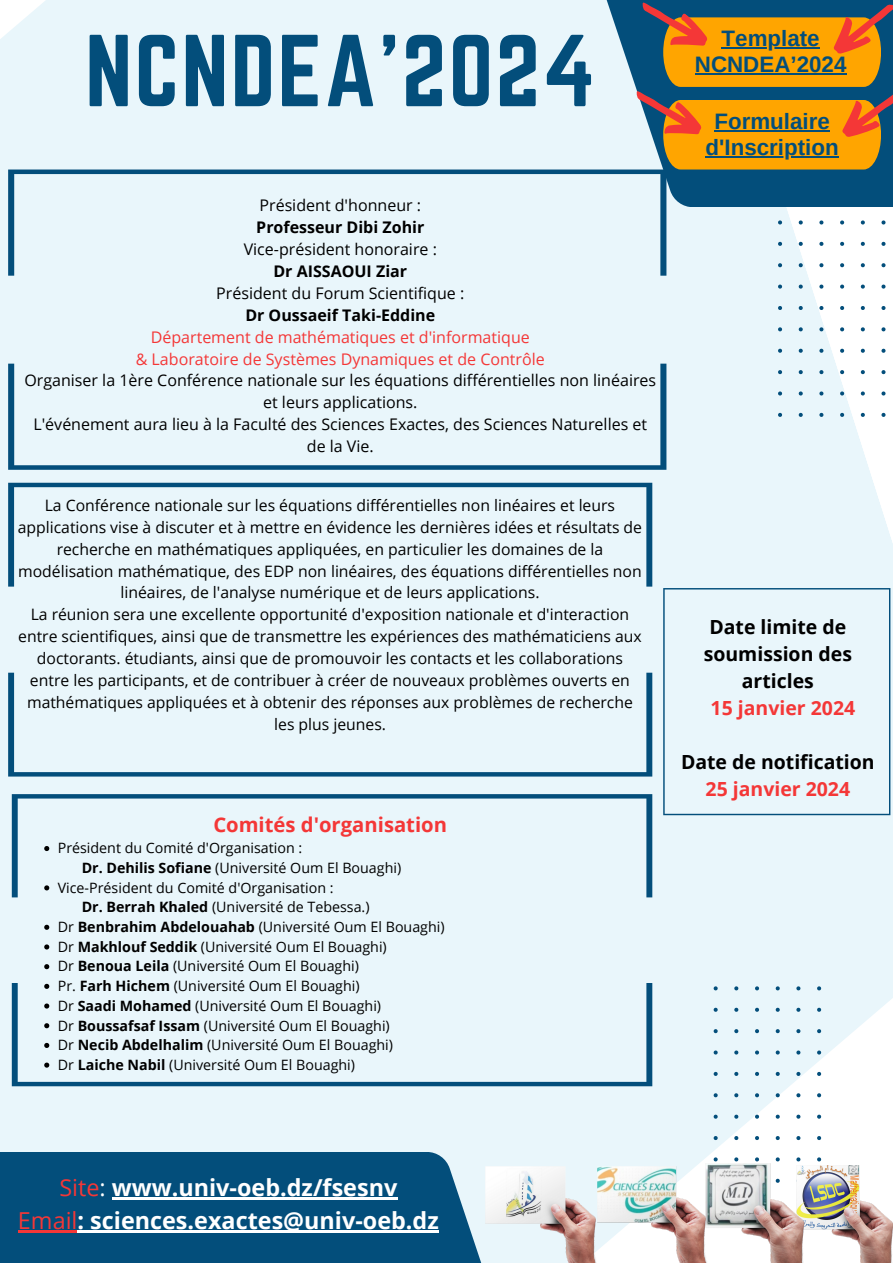
<style>
.page{position:relative;width:893px;height:1263px;background:#fff}
.page>*{position:absolute;margin:0;border:0;box-sizing:border-box;transform-origin:0 0}
.t1{font:89.25px "Norwester";letter-spacing:.025em;color:#034e7b}
.t2{font:700 23.4px "Open Sans";color:#fff}
.t3{font:700 22.35px/26.4px "Arimo";color:#034e7b;text-align:center}
.t4{font:700 20.25px "Open Sans";color:#f43737}
.t5{font:700 19.42px/27px "Open Sans";color:#000;text-align:center}
.t6{font:700 19.42px "Open Sans";color:#f43737}
.t7{font:16.05px/21.9px "Open Sans";color:#000;text-align:center}
.t8{font:16.05px "Open Sans";color:#f43737}
.t9{font:700 16.05px "Open Sans";color:#000}
.t10{font:15.75px/21.9px "Open Sans";color:#000;text-align:center}
.t11{font:14.25px "Open Sans";color:#000}
.s1{color:#f43737}
.s2{font-weight:700}
.s3{font-weight:400;color:#f43737}
.s4{font-weight:400}
</style>
<div class="page">
<div style="left:0;top:0;width:893px;height:1166px;background:#e9f6fb"></div>
<div style="left:0;top:1152px;width:495px;height:111px;background:#034e7b"></div>
<svg style="left:601px;top:0;width:292px;height:207px;background:#4980a0"></svg>
<svg style="left:778px;top:220px;width:107px;height:197px"></svg>
<svg style="left:713px;top:986px;width:108px;height:179px"></svg>
<img style="left:804px;top:1165px;width:89px;height:98px">
<img style="left:700px;top:1163px;width:104px;height:100px">
<img style="left:485px;top:1166px;width:222px;height:97px">
<svg style="left:625px;top:0;width:268px;height:169px;background:#af8535"></svg>
<svg style="left:8px;top:169px;width:658px;height:107px;background:#dbecf3"></svg>
<div style="left:8px;top:364px;width:658px;height:106px;background:#e9f6fb"></div>
<div style="left:8px;top:483px;width:644px;height:104px;background:#e9f6fb"></div>
<div style="left:8px;top:673px;width:644px;height:103px;background:#e9f6fb"></div>
<div style="left:663px;top:588px;width:227px;height:227px;background:#e9f6fb"></div>
<div style="left:12px;top:794px;width:640px;height:103px;background:#e9f6fb"></div>
<div style="left:12px;top:983px;width:640px;height:103px;background:#e9f6fb"></div>
<svg style="left:44px;top:846px;width:5px;height:5px"></svg>
<svg style="left:44px;top:885px;width:5px;height:5px"></svg>
<svg style="left:44px;top:925px;width:5px;height:5px"></svg>
<svg style="left:44px;top:944px;width:5px;height:5px"></svg>
<svg style="left:44px;top:964px;width:5px;height:5px"></svg>
<svg style="left:44px;top:984px;width:5px;height:5px"></svg>
<svg style="left:44px;top:1003px;width:5px;height:5px"></svg>
<svg style="left:44px;top:1023px;width:5px;height:5px"></svg>
<svg style="left:44px;top:1043px;width:5px;height:5px"></svg>
<svg style="left:44px;top:1062px;width:5px;height:6px"></svg>
<hr style="left:112px;top:1198px;width:285px;height:2px;background:#fff">
<hr style="left:18px;top:1230px;width:59px;height:3px;background:#f43737">
<svg style="left:77px;top:1230px;width:13px;height:3px"></svg>
<hr style="left:90px;top:1230px;width:349px;height:3px;background:#fff">
<hr style="left:714px;top:130px;width:116px;height:1px;background:#034e7b">
<hr style="left:705px;top:156px;width:133px;height:2px;background:#034e7b">
<p class="t1" style="left:85px;top:17px;width:512px">NCNDEA’2024</p>
<p class="t3" style="left:695px;top:25px;width:153px">Template<br>NCNDEA’2024</p>
<p class="t7" style="left:259px;top:194px;width:163px">Président d'honneur :</p>
<p class="t9" style="left:256px;top:216px;width:170px">Professeur Dibi Zohir</p>
<p class="t7" style="left:244px;top:238px;width:195px">Vice-président honoraire :</p>
<p class="t9" style="left:273px;top:260px;width:135px">Dr AISSAOUI Ziar</p>
<p class="t7" style="left:216px;top:282px;width:249px">Président du Forum Scientifique :</p>
<p class="t9" style="left:245px;top:303px;width:191px">Dr Oussaeif Taki-Eddine</p>
<p class="t8" style="left:151px;top:325px;width:381px">Département de mathématiques et d'informatique</p>
<p class="t8" style="left:136px;top:347px;width:410px">&amp; Laboratoire de Systèmes Dynamiques et de Contrôle</p>
<p class="t7" style="left:24px;top:369px;width:633px">Organiser la 1ère Conférence nationale sur les équations différentielles non linéaires et leurs applications.</p>
<p class="t7" style="left:33px;top:413px;width:615px">L'événement aura lieu à la Faculté des Sciences Exactes, des Sciences Naturelles et de la Vie.</p>
<p class="t3" style="left:705px;top:108px;width:135px">Formulaire d'Inscription</p>
<p class="t10" style="left:18px;top:494px;width:626px">La Conférence nationale sur les équations différentielles non linéaires et leurs applications vise à discuter et à mettre en évidence les dernières idées et résultats de recherche en mathématiques appliquées, en particulier les domaines de la modélisation mathématique, des EDP non linéaires, des équations différentielles non linéaires, de l'analyse numérique et de leurs applications.</p>
<p class="t10" style="left:18px;top:603px;width:625px">La réunion sera une excellente opportunité d'exposition nationale et d'interaction entre scientifiques, ainsi que de transmettre les expériences des mathématiciens aux doctorants. étudiants, ainsi que de promouvoir les contacts et les collaborations entre les participants, et de contribuer à créer de nouveaux problèmes ouverts en mathématiques appliquées et à obtenir des réponses aux problèmes de recherche les plus jeunes.</p>
<p class="t5" style="left:704px;top:613px;width:150px">Date limite de soumission des articles</p>
<p class="t6" style="left:710px;top:694px;width:146px">15 janvier 2024</p>
<p class="t5" style="left:681px;top:748px;width:195px">Date de notification<br><span class="s1">25 janvier 2024</span></p>
<p class="t4" style="left:213px;top:810px;width:235px">Comités d'organisation</p>
<p class="t11" style="left:58px;top:838px;width:246px">Président du Comité d'Organisation :</p>
<p class="t11" style="left:82px;top:858px;width:321px"><span class="s2">Dr. Dehilis Sofiane</span> (Université Oum El Bouaghi)</p>
<p class="t11" style="left:58px;top:877px;width:277px">Vice-Président du Comité d'Organisation :</p>
<p class="t11" style="left:82px;top:897px;width:289px"><span class="s2">Dr. Berrah Khaled</span> (Université de Tebessa.)</p>
<p class="t11" style="left:58px;top:917px;width:388px">Dr <span class="s2">Benbrahim Abdelouahab</span> (Université Oum El Bouaghi)</p>
<p class="t11" style="left:58px;top:936px;width:330px">Dr <span class="s2">Makhlouf Seddik</span> (Université Oum El Bouaghi)</p>
<p class="t11" style="left:58px;top:956px;width:303px">Dr <span class="s2">Benoua Leila</span> (Université Oum El Bouaghi)</p>
<p class="t11" style="left:58px;top:976px;width:303px">Pr. <span class="s2">Farh Hichem</span> (Université Oum El Bouaghi)</p>
<p class="t11" style="left:58px;top:995px;width:325px">Dr <span class="s2">Saadi Mohamed</span> (Université Oum El Bouaghi)</p>
<p class="t11" style="left:58px;top:1015px;width:333px">Dr <span class="s2">Boussafsaf Issam</span> (Université Oum El Bouaghi)</p>
<p class="t11" style="left:58px;top:1035px;width:337px">Dr <span class="s2">Necib Abdelhalim</span> (Université Oum El Bouaghi)</p>
<p class="t11" style="left:58px;top:1055px;width:299px">Dr <span class="s2">Laiche Nabil</span> (Université Oum El Bouaghi)</p>
<p class="t2" style="left:59px;top:1171px;width:339px"><span class="s3">Site</span><span class="s4">:</span> www.univ-oeb.dz/fsesnv</p>
<p class="t2" style="left:18px;top:1204px;width:422px"><span class="s3">Email</span>: sciences.exactes@univ-oeb.dz</p>
</div>
